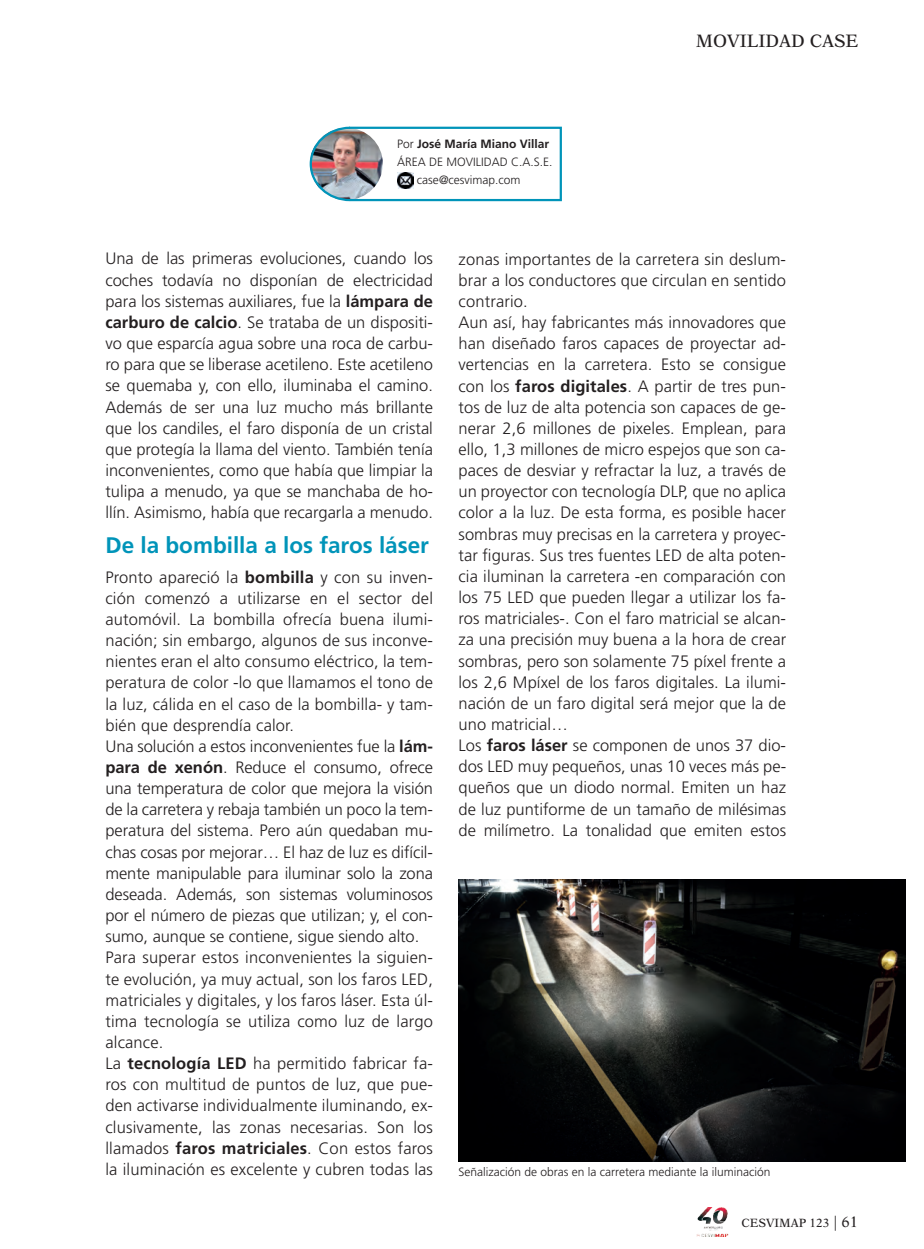
<style>
.page{position:relative;width:924px;height:1249px;background:#fff}
.page>*{position:absolute;margin:0;border:0;box-sizing:border-box;transform-origin:0 0}
.t1{font:700 22.5px "Frutiger LT Std";color:#0094b9}
.t2{font:18px "New Aster LT Std";color:#231f20}
.t3{font:300 16.5px/21.1px "Frutiger LT Std";letter-spacing:.005em;color:#231f20}
.t4{font:300 12px "Frutiger LT Std";color:#231f20}
.t5{font:700 12px "Frutiger LT Std";color:#231f20}
.t6{font:12px "New Aster LT Std";color:#231f20}
.s1{font-weight:300}
.s2{font-weight:700}
.s3{font-size:15px}
</style>
<div class="page">
<img style="left:458px;top:879px;width:447px;height:282px">
<img style="left:696px;top:1207px;width:33px;height:29px">
<svg style="left:309px;top:126px;width:253px;height:76px"></svg>
<p class="t5" style="left:397px;top:137px;width:154px"><span class="s1">Por</span> José María Miano Villar</p>
<p class="t4" style="left:397px;top:156px;width:157px">ÁREA DE MOVILIDAD C.A.S.E.</p>
<p class="t4" style="left:417px;top:174px;width:105px">case@cesvimap.com</p>
<p class="t2" style="left:695px;top:30px;width:164px">MOVILIDAD CASE</p>
<p class="t3" style="left:105px;top:248px;width:329px;text-align:justify">Una de las primeras evoluciones, cuando los coches todavía no disponían de electricidad para los sistemas auxiliares, fue la <span class="s2">lámpara de carburo de calcio</span>. Se trataba de un dispositi&shy;vo que esparcía agua sobre una roca de carbu&shy;ro para que se liberase acetileno. Este acetileno se quemaba y, con ello, iluminaba el camino.<br>Además de ser una luz mucho más brillante que los candiles, el faro disponía de un cristal que protegía la llama del viento. También tenía inconvenientes, como que había que limpiar la tulipa a menudo, ya que se manchaba de ho&shy;llín. Asimismo, había que recargarla a menudo.</p>
<h1 class="t1" style="left:105px;top:532px;width:325px">De la bombilla a los faros láser</h1>
<p class="t3" style="left:105px;top:567px;width:329px">Pronto apareció la <span class="s2">bombilla</span> y con su inven&shy;ción comenzó a utilizarse en el sector del automóvil. La bombilla ofrecía buena ilumi&shy;nación; sin embargo, algunos de sus inconve&shy;nientes eran el alto consumo eléctrico, la tem&shy;peratura de color -lo que llamamos el tono de la luz, cálida en el caso de la bombilla- y tam&shy;bién que desprendía calor.<br>Una solución a estos inconvenientes fue la <span class="s2">lám&shy;para de xenón</span>. Reduce el consumo, ofrece una temperatura de color que mejora la visión de la carretera y rebaja también un poco la tem&shy;peratura del sistema. Pero aún quedaban mu&shy;chas cosas por mejorar… El haz de luz es difícil&shy;mente manipulable para iluminar solo la zona deseada. Además, son sistemas voluminosos por el número de piezas que utilizan; y, el con&shy;sumo, aunque se contiene, sigue siendo alto.<br>Para superar estos inconvenientes la siguien&shy;te evolución, ya muy actual, son los faros LED, matriciales y digitales, y los faros láser. Esta úl&shy;tima tecnología se utiliza como luz de largo alcance.<br>La <span class="s2">tecnología LED</span> ha permitido fabricar fa&shy;ros con multitud de puntos de luz, que pue&shy;den activarse individualmente iluminando, ex&shy;clusivamente, las zonas necesarias. Son los llamados <span class="s2">faros matriciales</span>. Con estos faros la iluminación es excelente y cubren todas las</p>
<p class="t3" style="left:458px;top:249px;width:329px">zonas importantes de la carretera sin deslum&shy;brar a los conductores que circulan en sentido contrario.<br>Aun así, hay fabricantes más innovadores que han diseñado faros capaces de proyectar ad&shy;vertencias en la carretera. Esto se consigue con los <span class="s2">faros digitales</span>. A partir de tres pun&shy;tos de luz de alta potencia son capaces de ge&shy;nerar 2,6 millones de pixeles. Emplean, para ello, 1,3 millones de micro espejos que son ca&shy;paces de desviar y refractar la luz, a través de un proyector con tecnología DLP, que no aplica color a la luz. De esta forma, es posible hacer sombras muy precisas en la carretera y proyec&shy;tar figuras. Sus tres fuentes LED de alta poten&shy;cia iluminan la carretera -en comparación con los 75 LED que pueden llegar a utilizar los fa&shy;ros matriciales-. Con el faro matricial se alcan&shy;za una precisión muy buena a la hora de crear sombras, pero son solamente 75 píxel frente a los 2,6 Mpíxel de los faros digitales. La ilumi&shy;nación de un faro digital será mejor que la de uno matricial…<br>Los <span class="s2">faros láser</span> se componen de unos 37 dio&shy;dos LED muy pequeños, unas 10 veces más pe&shy;queños que un diodo normal. Emiten un haz de luz puntiforme de un tamaño de milésimas de milímetro. La tonalidad que emiten estos</p>
<p class="t4" style="left:458px;top:1165px;width:313px">Señalización de obras en la carretera mediante la iluminación</p>
<p class="t6" style="left:741px;top:1215px;width:118px">CESVIMAP 123 <span class="s3">| 61</span></p>
</div>
